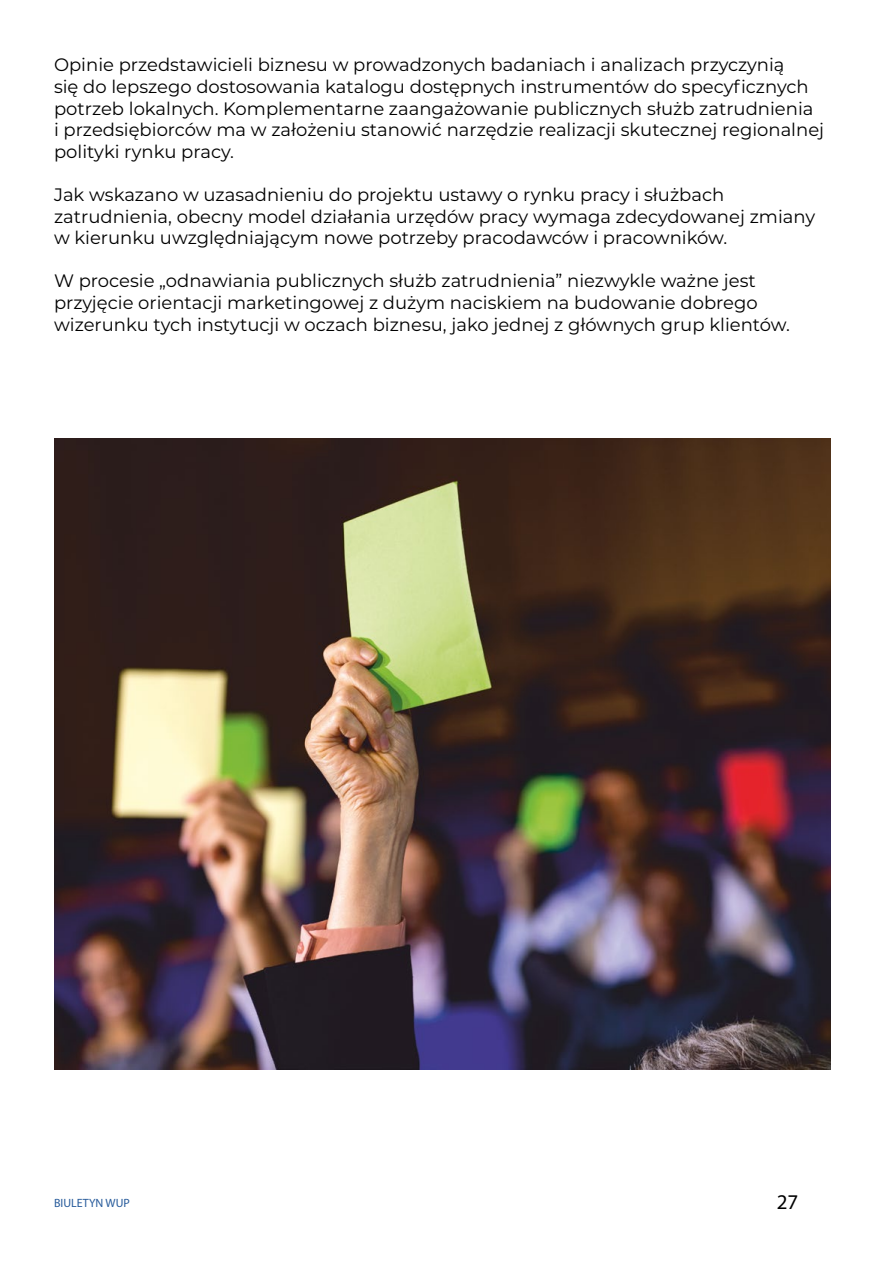
<style>
.page{position:relative;width:893px;height:1263px;background:#fff}
.page>*{position:absolute;margin:0;border:0;box-sizing:border-box;transform-origin:0 0}
.t1{font:21px "Myriad Pro";color:#000}
.interaktyeny_tekst{font:18px/21.6px "Montserrat";color:#000}
.t2{font:12px "Myriad Pro";color:#275b9b}
</style>
<div class="page">
<img style="left:54px;top:439px;width:776px;height:630px">
<p class="interaktyeny_tekst" style="left:54px;top:54px;width:772px">Opinie przedstawicieli biznesu w prowadzonych badaniach i analizach przyczynią<br>się do lepszego dostosowania katalogu dostępnych instrumentów do specyficznych potrzeb lokalnych. Komplementarne zaangażowanie publicznych służb zatrudnienia<br>i przedsiębiorców ma w założeniu stanowić narzędzie realizacji skutecznej regionalnej polityki rynku pracy.</p>
<p class="interaktyeny_tekst" style="left:54px;top:183px;width:763px">Jak wskazano w uzasadnieniu do projektu ustawy o rynku pracy i służbach zatrudnienia, obecny model działania urzędów pracy wymaga zdecydowanej zmiany w kierunku uwzględniającym nowe potrzeby pracodawców i pracowników.</p>
<p class="interaktyeny_tekst" style="left:54px;top:270px;width:737px">W procesie „odnawiania publicznych służb zatrudnienia” niezwykle ważne jest przyjęcie orientacji marketingowej z dużym naciskiem na budowanie dobrego wizerunku tych instytucji w oczach biznesu, jako jednej z głównych grup klientów.</p>
<p class="t2" style="left:54px;top:1196px;width:77px">BIULETYN WUP</p>
<p class="t1" style="left:777px;top:1189px;width:23px">27</p>
</div>
